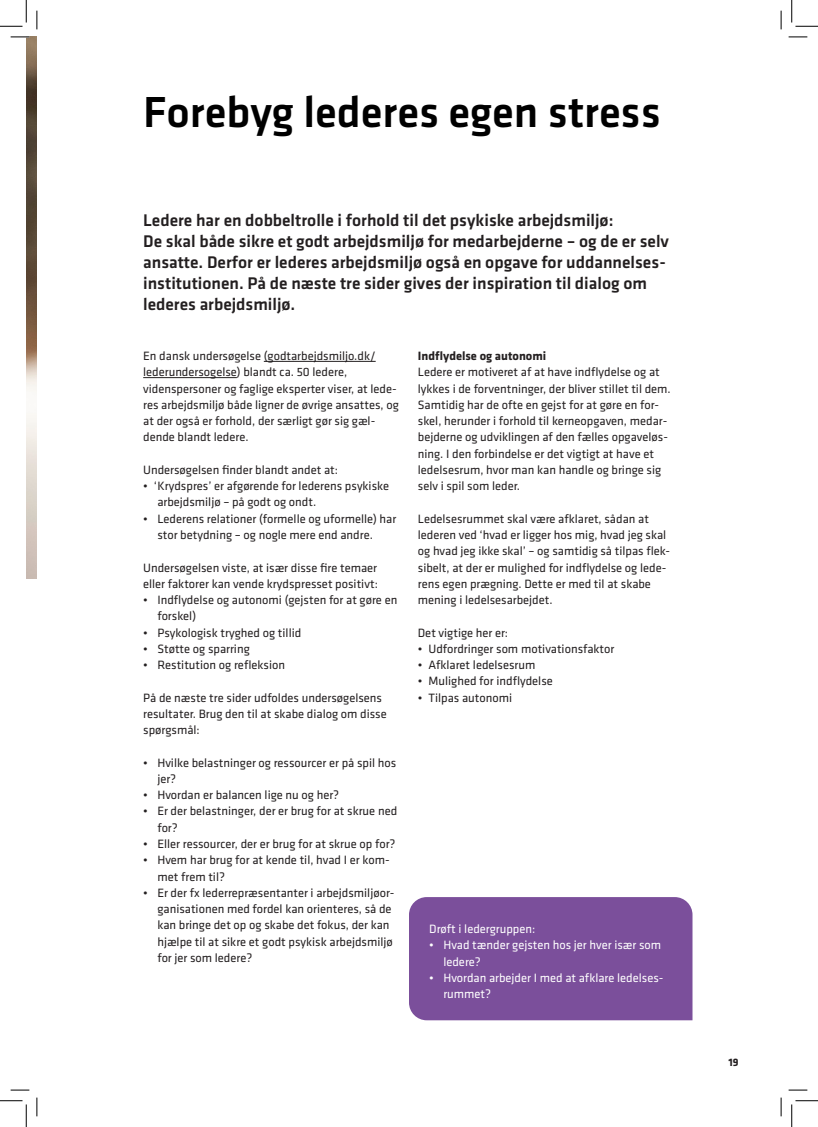
<style>
.page{position:relative;width:818px;height:1127px;background:#fff}
.page>*{position:absolute;margin:0;border:0;box-sizing:border-box;transform-origin:0 0}
.Overskrift_opslag_1__linie{font:500 45px "Klavika";color:#000}
.BAR_Brød{font:500 17.5px/21px "Klavika";color:#231f20}
.BAR_Brød-2{font:12.5px/16.2px "Klavika";color:#231f20}
.BAR_Brød-3{font:12.5px/16.2px "Klavika";color:#fff}
.BAR_Brød-4{font:700 12.5px "Klavika";color:#231f20}
.t1{font:700 11.25px "Klavika";color:#231f20}
</style>
<div class="page">
<img style="left:26px;top:37px;width:11px;height:541px">
<div style="left:409px;top:897px;width:283px;height:123px;background:#7b4f9b"></div>
<hr style="left:264px;top:361px;width:112px;height:1px;background:#231f20">
<hr style="left:143px;top:377px;width:94px;height:1px;background:#231f20">
<svg style="left:11px;top:36px;width:18px;height:2px"></svg>
<svg style="left:788px;top:36px;width:19px;height:2px"></svg>
<svg style="left:11px;top:1089px;width:18px;height:1px"></svg>
<svg style="left:788px;top:1089px;width:19px;height:1px"></svg>
<svg style="left:36px;top:11px;width:2px;height:18px"></svg>
<svg style="left:36px;top:1097px;width:2px;height:18px"></svg>
<svg style="left:780px;top:11px;width:2px;height:18px"></svg>
<svg style="left:780px;top:1097px;width:2px;height:18px"></svg>
<svg style="left:0;top:0;width:27px;height:27px"></svg>
<svg style="left:0;top:1100px;width:27px;height:26px"></svg>
<svg style="left:791px;top:0;width:27px;height:27px"></svg>
<svg style="left:791px;top:1100px;width:27px;height:26px"></svg>
<p class="Overskrift_opslag_1__linie" style="left:143px;top:82px;width:519px">Forebyg lederes egen stress</p>
<p class="BAR_Brød" style="left:143px;top:209px;width:527px">Ledere har en dobbeltrolle i forhold til det psykiske arbejdsmiljø:<br>De skal både sikre et godt arbejdsmiljø for medarbejderne – og de er selv ansatte. Derfor er lederes arbejdsmiljø også en opgave for uddannelses&shy;institutionen. På de næste tre sider gives der inspiration til dialog om lederes arbejdsmiljø.</p>
<p class="BAR_Brød-2" style="left:143px;top:347px;width:257px">En dansk undersøgelse (godtarbejdsmiljo.dk/ lederundersogelse) blandt ca. 50 ledere, videnspersoner og faglige eksperter viser, at lede&shy;res arbejdsmiljø både ligner de øvrige ansattes, og at der også er forhold, der særligt gør sig gæl&shy;dende blandt ledere.</p>
<p class="BAR_Brød-2" style="left:143px;top:461px;width:196px">Undersøgelsen finder blandt andet at:</p>
<p class="BAR_Brød-2" style="left:157px;top:477px;width:233px;text-indent:-14px">• ‘Krydspres’ er afgørende for lederens psykiske arbejdsmiljø – på godt og ondt.</p>
<p class="BAR_Brød-2" style="left:157px;top:510px;width:240px;text-indent:-14px">• Lederens relationer (formelle og uformelle) har stor betydning – og nogle mere end andre.</p>
<p class="BAR_Brød-2" style="left:143px;top:558px;width:236px">Undersøgelsen viste, at især disse fire temaer eller faktorer kan vende krydspresset positivt:</p>
<p class="BAR_Brød-2" style="left:157px;top:591px;width:241px;text-indent:-14px">• Indflydelse og autonomi (gejsten for at gøre en forskel)</p>
<p class="BAR_Brød-2" style="left:143px;top:623px;width:160px">• Psykologisk tryghed og tillid</p>
<p class="BAR_Brød-2" style="left:143px;top:640px;width:108px">• Støtte og sparring</p>
<p class="BAR_Brød-2" style="left:143px;top:656px;width:143px">• Restitution og refleksion</p>
<p class="BAR_Brød-2" style="left:143px;top:688px;width:245px">På de næste tre sider udfoldes undersøgelsens resultater. Brug den til at skabe dialog om disse spørgsmål:</p>
<p class="BAR_Brød-2" style="left:157px;top:753px;width:240px;text-indent:-14px">• Hvilke belastninger og ressourcer er på spil hos jer?</p>
<p class="BAR_Brød-2" style="left:143px;top:786px;width:197px">• Hvordan er balancen lige nu og her?</p>
<p class="BAR_Brød-2" style="left:157px;top:802px;width:241px;text-indent:-14px">• Er der belastninger, der er brug for at skrue ned for?</p>
<p class="BAR_Brød-2" style="left:143px;top:835px;width:254px">• Eller ressourcer, der er brug for at skrue op for?</p>
<p class="BAR_Brød-2" style="left:157px;top:851px;width:234px;text-indent:-14px">• Hvem har brug for at kende til, hvad I er kom&shy;met frem til?</p>
<p class="BAR_Brød-2" style="left:157px;top:883px;width:239px;text-indent:-14px">• Er der fx lederrepræsentanter i arbejdsmiljøor&shy;ganisationen med fordel kan orienteres, så de kan bringe det op og skabe det fokus, der kan hjælpe til at sikre et godt psykisk arbejdsmiljø for jer som ledere?</p>
<p class="BAR_Brød-4" style="left:418px;top:347px;width:130px">Indflydelse og autonomi</p>
<p class="BAR_Brød-2" style="left:418px;top:363px;width:254px">Ledere er motiveret af at have indflydelse og at lykkes i de forventninger, der bliver stillet til dem.<br>Samtidig har de ofte en gejst for at gøre en for&shy;skel, herunder i forhold til kerneopgaven, medar&shy;bejderne og udviklingen af den fælles opgaveløs&shy;ning. I den forbindelse er det vigtigt at have et ledelsesrum, hvor man kan handle og bringe sig selv i spil som leder.</p>
<p class="BAR_Brød-2" style="left:418px;top:510px;width:254px">Ledelsesrummet skal være afklaret, sådan at lederen ved ‘hvad er ligger hos mig, hvad jeg skal og hvad jeg ikke skal’ – og samtidig så tilpas flek&shy;sibelt, at der er mulighed for indflydelse og lede&shy;rens egen prægning. Dette er med til at skabe mening i ledelsesarbejdet.</p>
<p class="BAR_Brød-2" style="left:418px;top:623px;width:92px">Det vigtige her er:</p>
<p class="BAR_Brød-2" style="left:418px;top:640px;width:198px">• Udfordringer som motivationsfaktor</p>
<p class="BAR_Brød-2" style="left:418px;top:656px;width:119px">• Afklaret ledelsesrum</p>
<p class="BAR_Brød-2" style="left:418px;top:672px;width:136px">• Mulighed for indflydelse</p>
<p class="BAR_Brød-2" style="left:418px;top:688px;width:96px">• Tilpas autonomi</p>
<p class="BAR_Brød-3" style="left:429px;top:920px;width:108px">Drøft i ledergruppen:</p>
<p class="BAR_Brød-3" style="left:443px;top:936px;width:219px;text-indent:-14px">• Hvad tænder gejsten hos jer hver især som ledere?</p>
<p class="BAR_Brød-3" style="left:443px;top:968px;width:222px;text-indent:-14px">• Hvordan arbejder I med at afklare ledelses&shy;rummet?</p>
<p class="t1" style="left:728px;top:1053px;width:12px">19</p>
</div>
